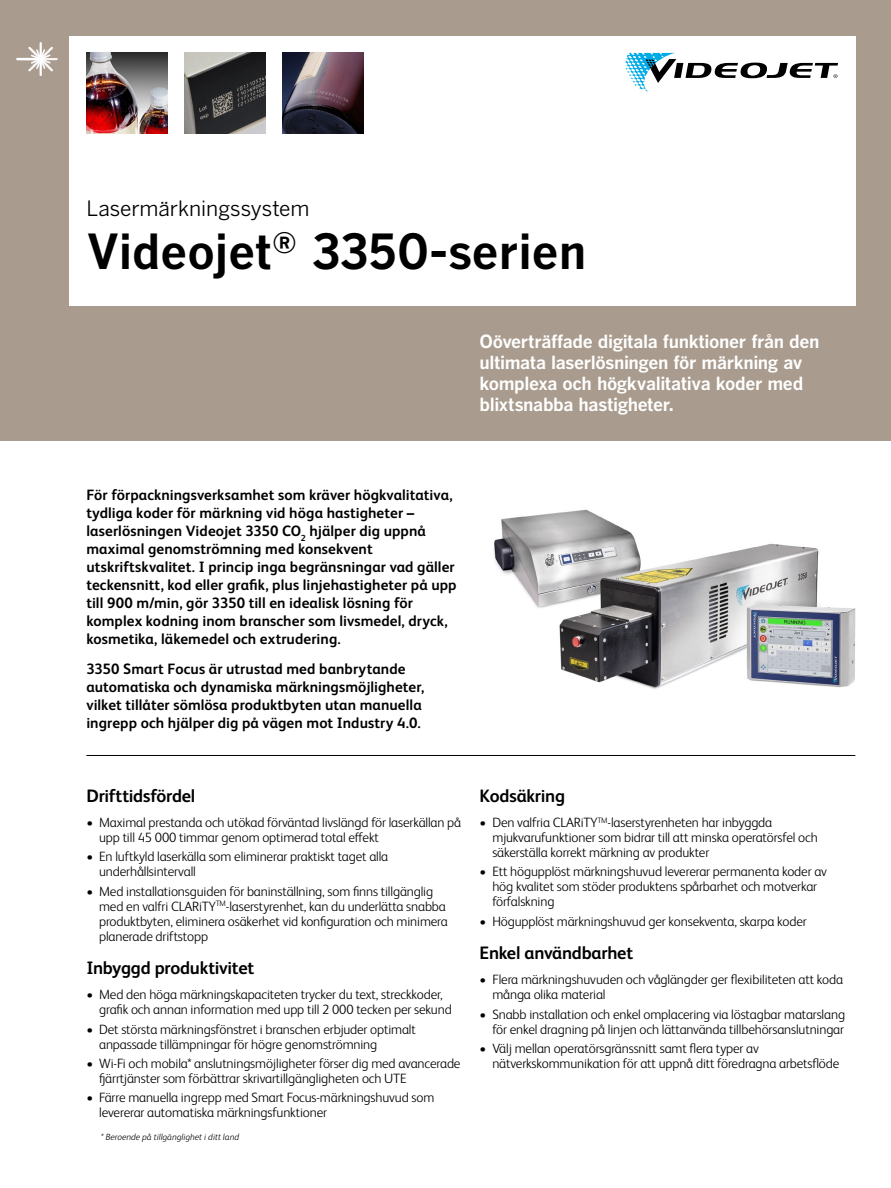
<style>
.page{position:relative;width:891px;height:1188px;background:#fff}
.page>*{position:absolute;margin:0;border:0;box-sizing:border-box;transform-origin:0 0}
.t1{font:700 48px "Benton Gothic";color:#000}
.t2{font:21px "Benton Gothic";letter-spacing:-.005em;color:#000}
.t3{font:700 18px/21px "Benton Gothic";letter-spacing:-.02em;color:#fff}
.t4{font:700 18px "FS Albert Pro";letter-spacing:-.015em;color:#000}
.t5{font:700 15px/18px "FS Albert Pro";letter-spacing:.005em;color:#000}
.t6{font:300 13.5px/15px "FS Albert Pro";letter-spacing:-.01em;color:#000}
.t7{font:italic 300 9px "FS Albert Pro";color:#000}
</style>
<div class="page">
<div style="left:0;top:0;width:891px;height:441px;background:#a99b8d"></div>
<div style="left:69px;top:36px;width:786px;height:270px;background:#fff"></div>
<hr style="left:16px;top:58px;width:26px;height:2px;background:#fff">
<hr style="left:24px;top:58px;width:34px;height:2px;background:#fff">
<hr style="left:40px;top:42px;width:2px;height:34px;background:#fff">
<svg style="left:28px;top:47px;width:25px;height:24px"></svg>
<svg style="left:625px;top:53px;width:213px;height:39px"></svg>
<hr style="left:86px;top:755px;width:769px;height:1px;background:#000">
<img style="left:185px;top:53px;width:81px;height:81px">
<img style="left:283px;top:53px;width:81px;height:81px">
<img style="left:86px;top:53px;width:81px;height:81px">
<img style="left:494px;top:509px;width:362px;height:180px">
<h2 class="t2" style="left:86px;top:197px;width:225px">Lasermärkningssystem</h2>
<h1 class="t1" style="left:86px;top:224px;width:502px">Videojet<sup>®</sup> 3350-serien</h1>
<h3 class="t3" style="left:480px;top:332px;width:342px">Oöverträffade digitala funktioner från den ultimata laserlösningen för märkning av komplexa och högkvalitativa koder med blixtsnabba hastigheter.</h3>
<p class="t5" style="left:86px;top:485px;width:372px">För förpackningsverksamhet som kräver högkvalitativa, tydliga koder för märkning vid höga hastigheter – laserlösningen Videojet 3350 CO<sub>2</sub> hjälper dig uppnå maximal genomströmning med konsekvent utskriftskvalitet. I princip inga begränsningar vad gäller teckensnitt, kod eller grafik, plus linjehastigheter på upp till 900 m/min, gör 3350 till en idealisk lösning för komplex kodning inom branscher som livsmedel, dryck, kosmetika, läkemedel och extrudering.</p>
<p class="t5" style="left:86px;top:659px;width:339px">3350 Smart Focus är utrustad med banbrytande automatiska och dynamiska märkningsmöjligheter, vilket tillåter sömlösa produktbyten utan manuella ingrepp och hjälper dig på vägen mot Industry 4.0.</p>
<h3 class="t4" style="left:86px;top:783px;width:111px">Drifttidsfördel</h3>
<p class="t6" style="left:99px;top:814px;width:364px;text-indent:-13px">• Maximal prestanda och utökad förväntad livslängd för laserkällan på upp till 45 000 timmar genom optimerad total effekt</p>
<p class="t6" style="left:99px;top:848px;width:291px;text-indent:-13px">• En luftkyld laserkälla som eliminerar praktiskt taget alla underhållsintervall</p>
<p class="t6" style="left:99px;top:883px;width:350px;text-indent:-13px">• Med installationsguiden för baninställning, som finns tillgänglig med en valfri CLARiTY<sup>TM</sup>-laserstyrenhet, kan du underlätta snabba produktbyten, eliminera osäkerhet vid konfiguration och minimera planerade driftstopp</p>
<h3 class="t4" style="left:86px;top:956px;width:169px">Inbyggd produktivitet</h3>
<p class="t6" style="left:99px;top:986px;width:354px;text-indent:-13px">• Med den höga märkningskapaciteten trycker du text, streckkoder, grafik och annan information med upp till 2 000 tecken per sekund</p>
<p class="t6" style="left:99px;top:1021px;width:318px;text-indent:-13px">• Det största märkningsfönstret i branschen erbjuder optimalt anpassade tillämpningar för högre genomströmning</p>
<p class="t6" style="left:99px;top:1055px;width:363px;text-indent:-13px">• Wi-Fi och mobila* anslutningsmöjligheter förser dig med avancerade fjärrtjänster som förbättrar skrivartillgängligheten och UTE</p>
<p class="t6" style="left:99px;top:1089px;width:337px;text-indent:-13px">• Färre manuella ingrepp med Smart Focus-märkningshuvud som levererar automatiska märkningsfunktioner</p>
<p class="t7" style="left:101px;top:1131px;width:140px">* Beroende på tillgänglighet i ditt land</p>
<h3 class="t4" style="left:480px;top:783px;width:87px">Kodsäkring</h3>
<p class="t6" style="left:492px;top:814px;width:327px;text-indent:-13px">• Den valfria CLARiTY<sup>TM</sup>-laserstyrenheten har inbyggda mjukvarufunktioner som bidrar till att minska operatörsfel och säkerställa korrekt märkning av produkter</p>
<p class="t6" style="left:492px;top:863px;width:336px;text-indent:-13px">• Ett högupplöst märkningshuvud levererar permanenta koder av hög kvalitet som stöder produktens spårbarhet och motverkar förfalskning</p>
<p class="t6" style="left:480px;top:913px;width:329px">• Högupplöst märkningshuvud ger konsekventa, skarpa koder</p>
<h3 class="t4" style="left:480px;top:941px;width:155px">Enkel användbarhet</h3>
<p class="t6" style="left:492px;top:971px;width:352px;text-indent:-13px">• Flera märkningshuvuden och våglängder ger flexibiliteten att koda många olika material</p>
<p class="t6" style="left:480px;top:1006px;width:367px;text-align:right">• Snabb installation och enkel omplacering via löstagbar matarslang för enkel dragning på linjen och lättanvända tillbehörsanslutningar</p>
<p class="t6" style="left:492px;top:1040px;width:349px;text-indent:-13px">• Välj mellan operatörsgränssnitt samt flera typer av nätverkskommunikation för att uppnå ditt föredragna arbetsflöde</p>
</div>
